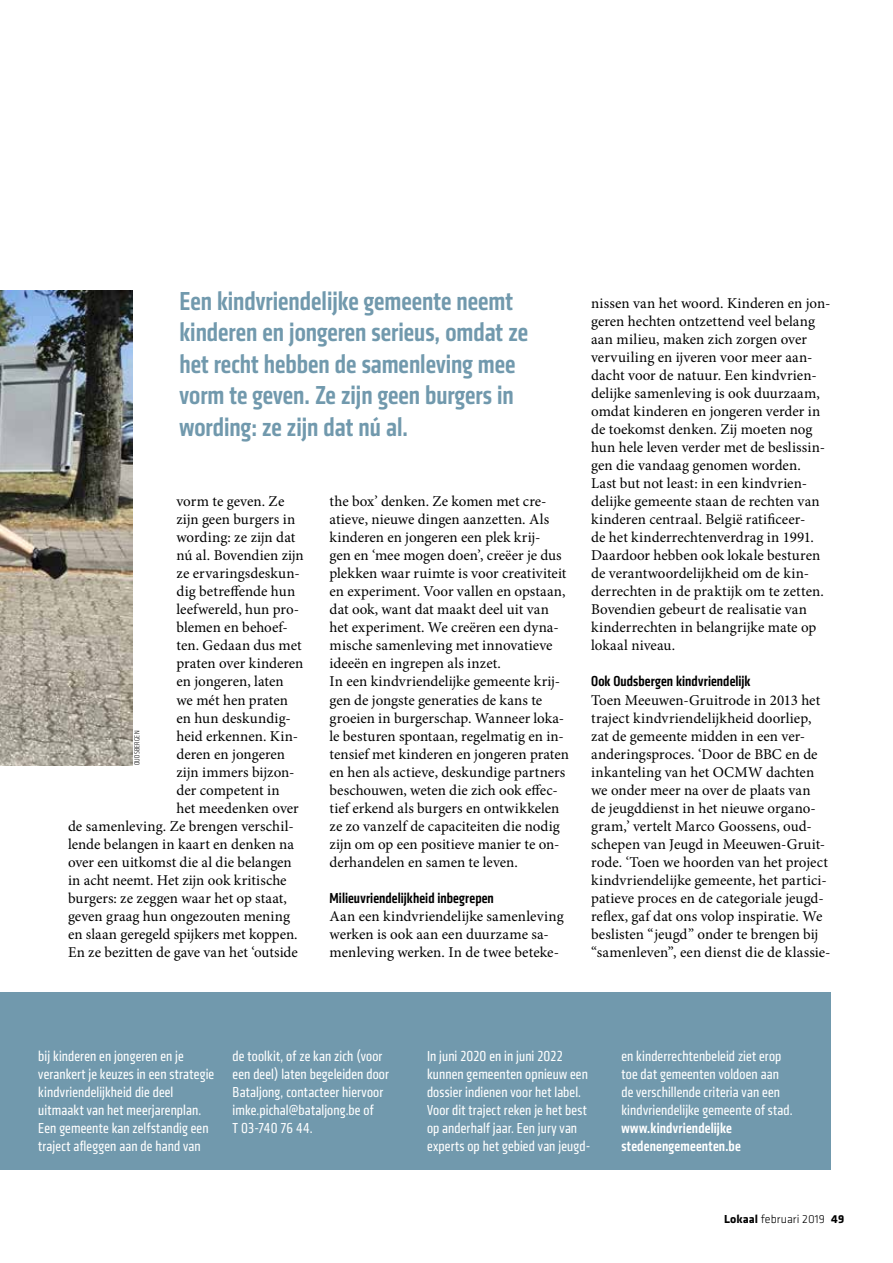
<style>
.page{position:relative;width:893px;height:1263px;background:#fff}
.page>*{position:absolute;margin:0;border:0;box-sizing:border-box;transform-origin:0 0}
.t1{font:500 27px/31.5px "Klavika Condensed";color:#7199ad}
.t2{font:15px/18px "Minion Pro";color:#000}
.t3{font:15px/18px "Klavika Condensed";letter-spacing:.01em;color:#fff}
.t4{font:500 15px "Klavika Condensed";letter-spacing:.005em;color:#000}
.t5{font:500 15px/18px "Klavika Condensed";letter-spacing:.01em;color:#fff}
.t6{font:300 12px "Klavika";letter-spacing:.005em;color:#000}
.t7{font:300 7.5px "Klavika Condensed";letter-spacing:.03em;color:#000}
.s1{font-weight:700}
</style>
<div class="page">
<img style="left:0;top:291px;width:132px;height:474px">
<div style="left:0;top:992px;width:831px;height:178px;background:#7199ad"></div>
<h1 class="t1" style="left:179px;top:285px;width:350px">Een kindvriendelijke gemeente neemt kinderen en jongeren serieus, omdat ze het recht hebben de samenleving mee vorm te geven. Ze zijn geen burgers in wording: ze zijn dat nú al.</h1>
<p class="t2" style="left:176px;top:493px;width:109px">vorm te geven. Ze</p>
<p class="t2" style="left:176px;top:511px;width:120px">zijn geen burgers in</p>
<p class="t2" style="left:176px;top:529px;width:120px">wording: ze zijn dat</p>
<p class="t2" style="left:176px;top:547px;width:129px">nú al. Bovendien zijn</p>
<p class="t2" style="left:176px;top:565px;width:125px">ze ervaringsdeskun-</p>
<p class="t2" style="left:176px;top:583px;width:120px">dig betreffende hun</p>
<p class="t2" style="left:176px;top:601px;width:124px">leefwereld, hun pro-</p>
<p class="t2" style="left:176px;top:619px;width:113px">blemen en behoef-</p>
<p class="t2" style="left:176px;top:637px;width:127px">ten. Gedaan dus met</p>
<p class="t2" style="left:176px;top:655px;width:129px">praten over kinderen</p>
<p class="t2" style="left:176px;top:673px;width:109px">en jongeren, laten</p>
<p class="t2" style="left:176px;top:691px;width:113px">we mét hen praten</p>
<p class="t2" style="left:176px;top:709px;width:116px">en hun deskundig-</p>
<p class="t2" style="left:176px;top:727px;width:123px">heid erkennen. Kin-</p>
<p class="t2" style="left:176px;top:745px;width:110px">deren en jongeren</p>
<p class="t2" style="left:176px;top:763px;width:120px">zijn immers bijzon-</p>
<p class="t2" style="left:176px;top:781px;width:105px">der competent in</p>
<p class="t2" style="left:176px;top:799px;width:124px">het meedenken over</p>
<p class="t2" style="left:68px;top:817px;width:227px">de samenleving. Ze brengen verschil-</p>
<p class="t2" style="left:68px;top:835px;width:227px">lende belangen in kaart en denken na</p>
<p class="t2" style="left:68px;top:853px;width:225px">over een uitkomst die al die belangen</p>
<p class="t2" style="left:68px;top:871px;width:220px">in acht neemt. Het zijn ook kritische</p>
<p class="t2" style="left:68px;top:889px;width:220px">burgers: ze zeggen waar het op staat,</p>
<p class="t2" style="left:68px;top:907px;width:223px">geven graag hun ongezouten mening</p>
<p class="t2" style="left:68px;top:925px;width:231px">en slaan geregeld spijkers met koppen.</p>
<p class="t2" style="left:68px;top:943px;width:231px">En ze bezitten de gave van het ‘outside</p>
<p class="t7" style="left:133px;top:765px;width:36px;rotate:-90deg">OUDSBERGEN</p>
<p class="t2" style="left:330px;top:493px;width:241px">the box’ denken. Ze komen met cre&shy;atieve, nieuwe dingen aanzetten. Als kinderen en jongeren een plek krij-<br>gen en ‘mee mogen doen’, creëer je dus plekken waar ruimte is voor creativiteit en experiment. Voor vallen en opstaan, dat ook, want dat maakt deel uit van het experiment. We creëren een dyna&shy;mische samenleving met innovatieve ideeën en ingrepen als inzet.<br>In een kindvriendelijke gemeente krij&shy;gen de jongste generaties de kans te groeien in burgerschap. Wanneer loka&shy;le besturen spontaan, regelmatig en in&shy;tensief met kinderen en jongeren praten en hen als actieve, deskundige partners beschouwen, weten die zich ook effec&shy;tief erkend als burgers en ontwikkelen ze zo vanzelf de capaciteiten die nodig zijn om op een positieve manier te on&shy;derhandelen en samen te leven.</p>
<p class="t4" style="left:330px;top:888px;width:166px">Milieuvriendelijkheid inbegrepen</p>
<p class="t2" style="left:330px;top:907px;width:236px">Aan een kindvriendelijke samenleving werken is ook aan een duurzame sa&shy;menleving werken. In de twee beteke-</p>
<p class="t2" style="left:591px;top:295px;width:241px">nissen van het woord. Kinderen en jon&shy;geren hechten ontzettend veel belang aan milieu, maken zich zorgen over vervuiling en ijveren voor meer aan&shy;dacht voor de natuur. Een kindvrien&shy;delijke samenleving is ook duurzaam, omdat kinderen en jongeren verder in de toekomst denken. Zij moeten nog hun hele leven verder met de beslissin&shy;gen die vandaag genomen worden.<br>Last but not least: in een kindvrien&shy;delijke gemeente staan de rechten van kinderen centraal. België ratificeer-<br>de het kinderrechtenverdrag in 1991.<br>Daardoor hebben ook lokale besturen de verantwoordelijkheid om de kin&shy;derrechten in de praktijk om te zetten.<br>Bovendien gebeurt de realisatie van kinderrechten in belangrijke mate op lokaal niveau.</p>
<p class="t4" style="left:591px;top:672px;width:161px">Ook Oudsbergen kindvriendelijk</p>
<p class="t2" style="left:591px;top:691px;width:241px">Toen Meeuwen-Gruitrode in 2013 het traject kindvriendelijkheid doorliep, zat de gemeente midden in een ver&shy;anderingsproces. ‘Door de BBC en de inkanteling van het OCMW dachten we onder meer na over de plaats van<br>de jeugddienst in het nieuwe organo&shy;gram,’ vertelt Marco Goossens, oud&shy;schepen van Jeugd in Meeuwen-Gruit&shy;rode. ‘Toen we hoorden van het project kindvriendelijke gemeente, het partici&shy;patieve proces en de categoriale jeugd&shy;reflex, gaf dat ons volop inspiratie. We beslisten “jeugd” onder te brengen bij “samenleven”, een dienst die de klassie-</p>
<p class="t3" style="left:38px;top:1047px;width:177px">bij kinderen en jongeren en je verankert je keuzes in een strategie kindvriendelijkheid die deel uitmaakt van het meerjarenplan.<br>Een gemeente kan zelfstandig een traject afleggen aan de hand van</p>
<p class="t3" style="left:233px;top:1047px;width:158px">de toolkit, of ze kan zich (voor een deel) laten begeleiden door<br>Bataljong, contacteer hiervoor imke.pichal@bataljong.be of<br>T 03-740 76 44.</p>
<p class="t3" style="left:427px;top:1047px;width:165px">In juni 2020 en in juni 2022 kunnen gemeenten opnieuw een dossier indienen voor het label.<br>Voor dit traject reken je het best op anderhalf jaar. Een jury van experts op het gebied van jeugd-</p>
<p class="t3" style="left:621px;top:1047px;width:173px">en kinderrechtenbeleid ziet erop toe dat gemeenten voldoen aan de verschillende criteria van een kindvriendelijke gemeente of stad.</p>
<p class="t5" style="left:621px;top:1119px;width:121px">www.kindvriendelijke stedenengemeenten.be</p>
<p class="t6" style="left:724px;top:1212px;width:122px"><span class="s1">Lokaal</span> februari 2019 <span class="s1">49</span></p>
</div>
